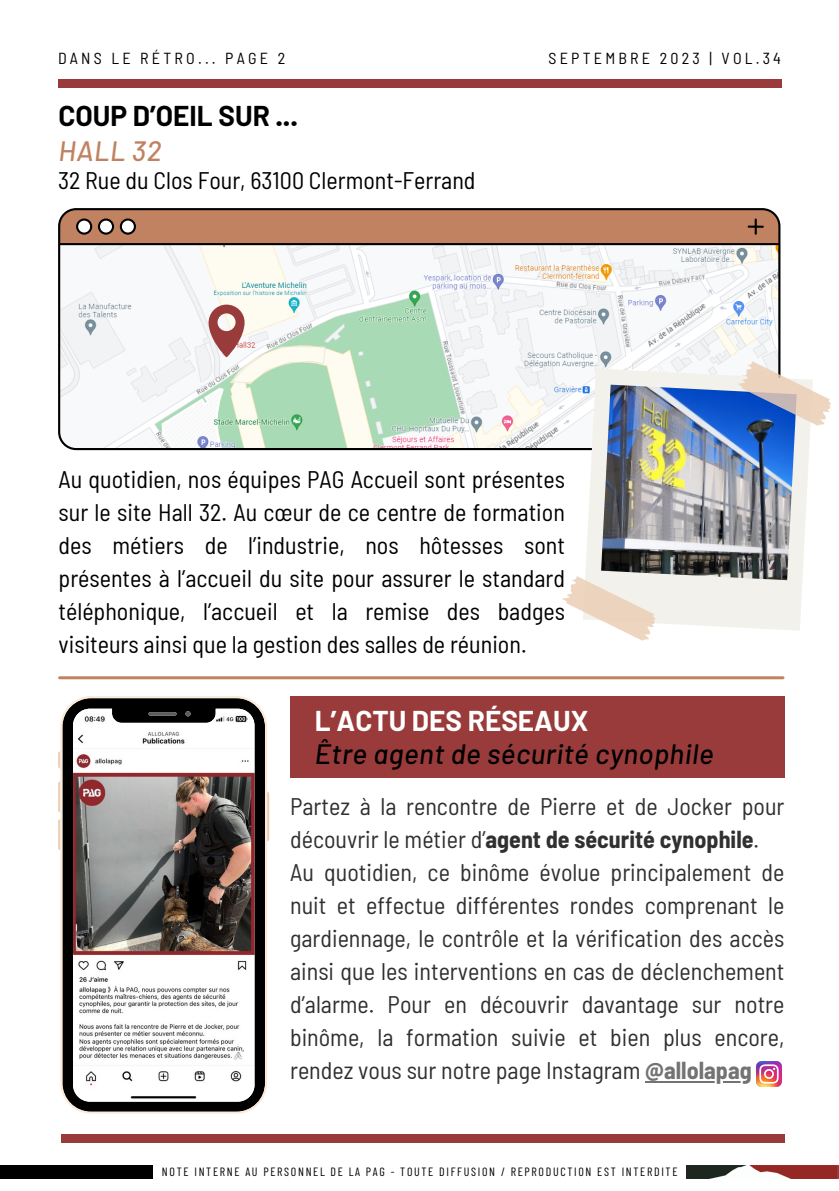
<style>
.page{position:relative;width:839px;height:1191px;background:#fff}
.page>*{position:absolute;margin:0;border:0;box-sizing:border-box;transform-origin:0 0}
.t1{font:italic 500 28px "Barlow";letter-spacing:.015em;color:#000}
.t2{font:700 28px "Barlow";color:#000}
.t3{font:700 28px "Barlow";color:#fff}
.t4{font:italic 500 28px "Barlow";letter-spacing:.015em;color:#c08261}
.t5{font:semi-condensed 24px/33px "Barlow";color:#303030}
.t6{font:semi-condensed 24px/33px "Barlow";color:#000;text-align:justify}
.t7{font:semi-condensed 16px "Barlow";letter-spacing:.2em;color:#000}
.t8{font:12px "Barlow Condensed";letter-spacing:.14em;color:#000}
.s1{font-weight:700}
.s2{font-weight:700;color:#737373}
</style>
<div class="page">
<div style="left:58px;top:80px;width:723px;height:7px;background:#9a3b3b"></div>
<div style="left:791px;top:1165px;width:47px;height:14px;background:#952825"></div>
<img style="left:686px;top:1165px;width:105px;height:14px">
<div style="left:0;top:1165px;width:153px;height:14px;background:#000"></div>
<svg style="left:58px;top:208px;width:722px;height:242px"></svg>
<hr style="left:60px;top:676px;width:723px;height:3px;background:#c08261">
<svg style="left:58px;top:751px;width:2px;height:18px"></svg>
<svg style="left:58px;top:781px;width:2px;height:31px"></svg>
<svg style="left:58px;top:819px;width:2px;height:31px"></svg>
<svg style="left:267px;top:792px;width:2px;height:49px"></svg>
<svg style="left:60px;top:696px;width:207px;height:418px"></svg>
<hr style="left:645px;top:1081px;width:106px;height:1px;background:#737373">
<img style="left:756px;top:1061px;width:25px;height:26px">
<img style="left:583px;top:368px;width:227px;height:263px">
<svg style="left:737px;top:361px;width:93px;height:65px"></svg>
<svg style="left:562px;top:576px;width:93px;height:65px"></svg>
<svg style="left:208px;top:305px;width:36px;height:52px"></svg>
<div style="left:290px;top:696px;width:494px;height:81px;background:#9a3b3b"></div>
<div style="left:62px;top:1135px;width:723px;height:7px;background:#9a3b3b"></div>
<p class="t7" style="left:58px;top:48px;width:228px">DANS LE RÉTRO... PAGE 2</p>
<p class="t7" style="left:548px;top:48px;width:234px">SEPTEMBRE 2023 | VOL.34</p>
<p class="t2" style="left:58px;top:98px;width:241px">COUP D’OEIL SUR ...</p>
<p class="t4" style="left:59px;top:133px;width:104px">HALL 32</p>
<p class="t6" style="left:58px;top:163px;width:419px">32 Rue du Clos Four, 63100 Clermont-Ferrand</p>
<p class="t6" style="left:59px;top:462px;width:508px">Au quotidien, nos équipes PAG Accueil sont présentes sur le site Hall 32. Au cœur de ce centre de formation des métiers de l’industrie, nos hôtesses sont présentes à l’accueil du site pour assurer le standard téléphonique, l’accueil et la remise des badges visiteurs ainsi que la gestion des salles de réunion.</p>
<p class="t3" style="left:315px;top:703px;width:275px">L’ACTU DES RÉSEAUX</p>
<p class="t1" style="left:315px;top:736px;width:400px">Être agent de sécurité cynophile</p>
<p class="t5" style="left:290px;top:789px;width:496px">Partez à la rencontre de Pierre et de Jocker pour découvrir le métier d’<span class="s1">agent de sécurité cynophile</span>.</p>
<p class="t5" style="left:290px;top:855px;width:496px;text-align:justify">Au quotidien, ce binôme évolue principalement de nuit et effectue différentes rondes comprenant le gardiennage, le contrôle et la vérification des accès ainsi que les interventions en cas de déclenchement d’alarme. Pour en découvrir davantage sur notre binôme, la formation suivie et bien plus encore, rendez vous sur notre page Instagram <span class="s2">@allolapag</span></p>
<p class="t8" style="left:162px;top:1164px;width:517px">NOTE INTERNE AU PERSONNEL DE LA PAG - TOUTE DIFFUSION / REPRODUCTION EST INTERDITE</p>
</div>
